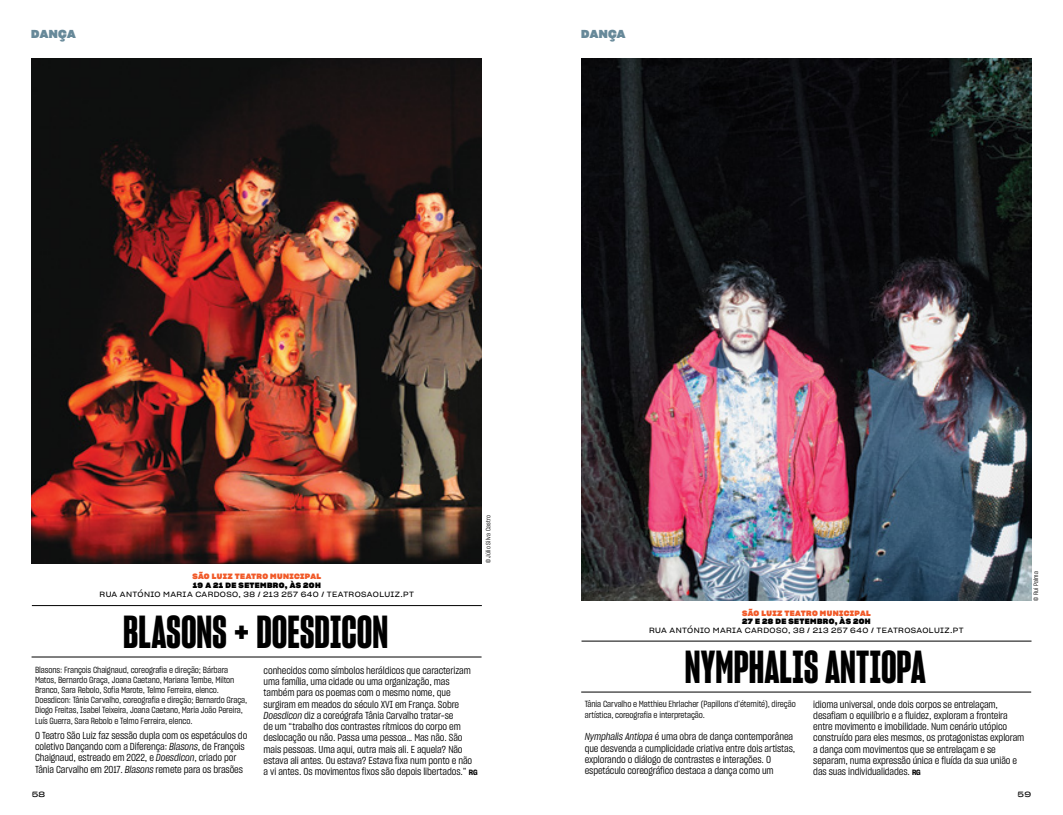
<style>
.page{position:relative;width:1063px;height:815px;background:#fff}
.page>*{position:absolute;margin:0;border:0;box-sizing:border-box;transform-origin:0 0}
.t1{font:45px "Sharp Grotesk Bold 12";letter-spacing:.005em;color:#000}
.t2{font:11.25px "Sharp Grotesk Bold 22";letter-spacing:.025em;color:#678999}
.t3{font:10px/11.2px "Sharp Grotesk Book 15";letter-spacing:-.01em;color:#000}
.t4{font:8.75px/10px "Sharp Grotesk Book 15";letter-spacing:-.01em;color:#000}
.t5{font:7.5px "Sharp Grotesk Book 22";letter-spacing:.05em;color:#000}
.t6{font:7.5px "Sharp Grotesk Bold 22";letter-spacing:.045em;color:#f15a29}
.t7{font:7.5px "Sharp Grotesk Bold 22";letter-spacing:.045em;color:#000}
.t8{font:7.5px "Sharp Grotesk Book 25";color:#000}
.t9{font:6.25px "Sharp Grotesk Book 15";letter-spacing:.04em;color:#000}
.s1{font-family:"Sharp Grotesk Book Italic 15"}
.s2{font-family:"Sharp Grotesk Sm Bold 18";font-size:7.5px}
</style>
<div class="page">
<hr style="left:582px;top:641px;width:450px;height:1px;background:#000">
<hr style="left:581px;top:692px;width:450px;height:1px;background:#000">
<img style="left:581px;top:58px;width:450px;height:543px">
<hr style="left:32px;top:605px;width:450px;height:1px;background:#000">
<hr style="left:32px;top:657px;width:450px;height:1px;background:#000">
<img style="left:32px;top:58px;width:450px;height:505px">
<p class="t2" style="left:31px;top:25px;width:46px">DANÇA</p>
<p class="t2" style="left:581px;top:25px;width:46px">DANÇA</p>
<p class="t6" style="left:192px;top:570px;width:130px">SÃO LUIZ TEATRO MUNICIPAL</p>
<p class="t7" style="left:193px;top:579px;width:129px">19 A 21 DE SETEMBRO, ÀS 20H</p>
<p class="t5" style="left:100px;top:588px;width:316px">RUA ANTÓNIO MARIA CARDOSO, 38 / 213 257 640 / TEATROSAOLUIZ.PT</p>
<h1 class="t1" style="left:123px;top:603px;width:266px">BLASONS + DOESDICON</h1>
<p class="t4" style="left:35px;top:665px;width:214px">Blasons: François Chaignaud, coreografia e direção; Bárbara Matos, Bernardo Graça, Joana Caetano, Mariana Tembe, Milton Branco, Sara Rebolo, Sofia Marote, Telmo Ferreira, elenco.<br>Doesdicon: Tânia Carvalho, coreografia e direção; Bernardo Graça, Diogo Freitas, Isabel Teixeira, Joana Caetano, Maria João Pereira,</p>
<p class="t4" style="left:35px;top:716px;width:159px">Luís Guerra, Sara Rebolo e Telmo Ferreira, elenco.</p>
<p class="t3" style="left:35px;top:730px;width:214px">O Teatro São Luiz faz sessão dupla com os espetáculos do coletivo Dançando com a Diferença: <span class="s1">Blasons</span>, de François Chaignaud, estreado em 2022, e <span class="s1">Doesdicon</span>, criado por Tânia Carvalho em 2017. <span class="s1">Blasons</span> remete para os brasões</p>
<p class="t3" style="left:264px;top:665px;width:215px">conhecidos como símbolos heráldicos que caracterizam uma família, uma cidade ou uma organização, mas também para os poemas com o mesmo nome, que surgiram em meados do século XVI em França. Sobre <span class="s1">Doesdicon</span> diz a coreógrafa Tânia Carvalho tratar-se<br>de um “trabalho dos contrastes rítmicos do corpo em deslocação ou não. Passa uma pessoa… Mas não. São mais pessoas. Uma aqui, outra mais ali. E aquela? Não estava ali antes. Ou estava? Estava fixa num ponto e não a vi antes. Os movimentos fixos são depois libertados.” <span class="s2">RG</span></p>
<p class="t9" style="left:484px;top:563px;width:50px;rotate:-90deg">© Júlio Silva Castro</p>
<p class="t6" style="left:742px;top:607px;width:130px">SÃO LUIZ TEATRO MUNICIPAL</p>
<p class="t7" style="left:742px;top:616px;width:130px">27 E 28 DE SETEMBRO, ÀS 20H</p>
<p class="t5" style="left:649px;top:624px;width:316px">RUA ANTÓNIO MARIA CARDOSO, 38 / 213 257 640 / TEATROSAOLUIZ.PT</p>
<h1 class="t1" style="left:685px;top:638px;width:242px">NYMPHALIS ANTIOPA</h1>
<p class="t4" style="left:585px;top:698px;width:213px;line-height:11.2px">Tânia Carvalho e Matthieu Ehrlacher (Papillons d’éternité), direção artística, coreografia e interpretação.</p>
<p class="t3" style="left:585px;top:731px;width:212px"><span class="s1">Nymphalis Antiopa</span> é uma obra de dança contemporânea que desvenda a cumplicidade criativa entre dois artistas, explorando o diálogo de contrastes e interações. O espetáculo coreográfico destaca a dança como um</p>
<p class="t3" style="left:813px;top:698px;width:213px">idioma universal, onde dois corpos se entrelaçam, desafiam o equilíbrio e a fluidez, exploram a fronteira entre movimento e imobilidade. Num cenário utópico construído para eles mesmos, os protagonistas exploram a dança com movimentos que se entrelaçam e se separam, numa expressão única e fluída da sua união e das suas individualidades. <span class="s2">RG</span></p>
<p class="t9" style="left:1032px;top:601px;width:31px;rotate:-90deg">© Rui Palma</p>
<p class="t8" style="left:32px;top:788px;width:15px">58</p>
<p class="t8" style="left:1018px;top:788px;width:15px">59</p>
</div>
